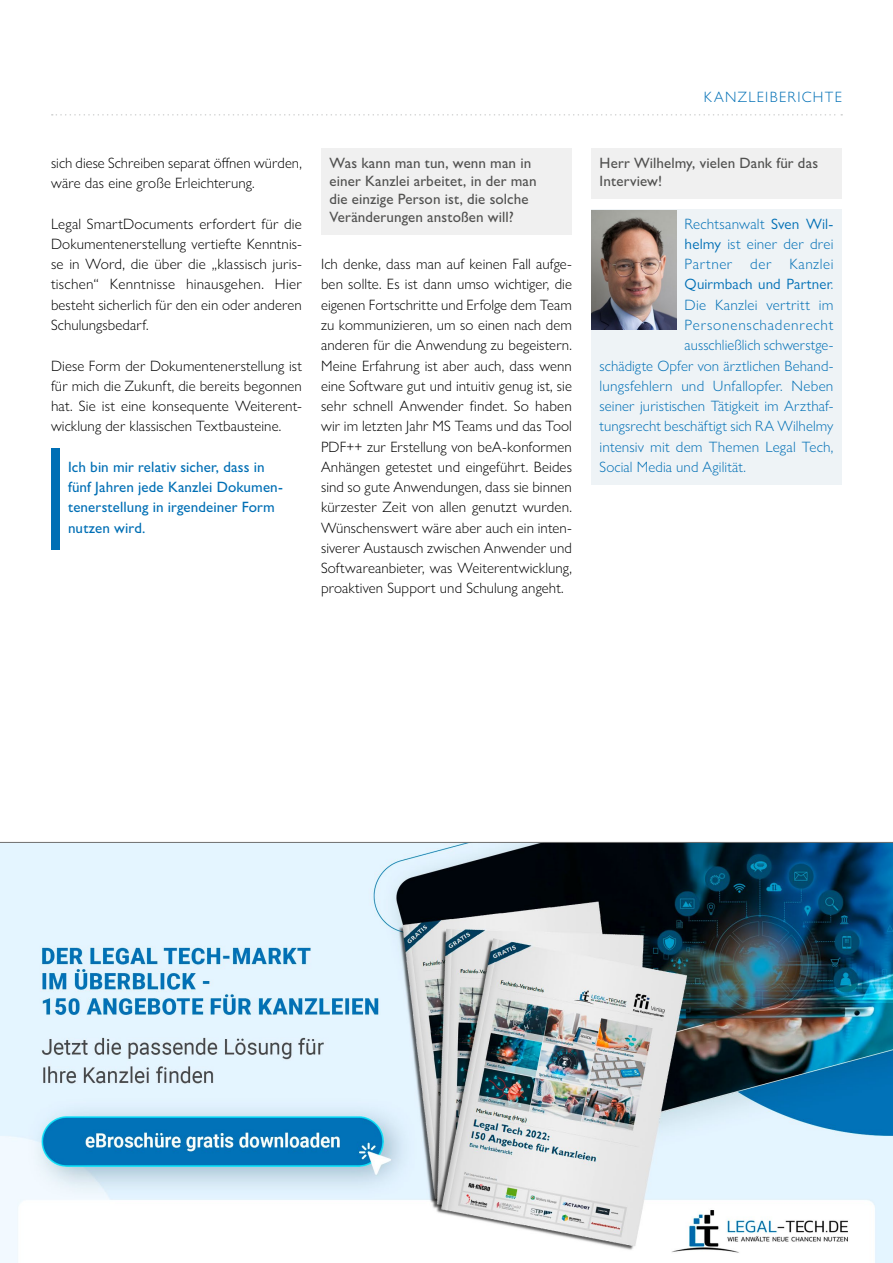
<style>
.page{position:relative;width:893px;height:1263px;background:#fff}
.page>*{position:absolute;margin:0;border:0;box-sizing:border-box;transform-origin:0 0}
.t1{font:300 15px/20.2px "Gill Sans Nova";letter-spacing:.005em;color:#000;text-align:justify}
.t2{font:300 15px "Gill Sans Nova";letter-spacing:.01em;color:#006fb5}
.t3{font:500 15px/18px "Gill Sans Nova";letter-spacing:.005em;color:#515150}
.t4{font:500 15px/20.2px "Gill Sans Nova";letter-spacing:.005em;color:#006fb5}
.t5{font:15px "Gill Sans Nova";letter-spacing:.005em;color:#006fb5}
.t6{font:300 15px "Gill Sans Nova";letter-spacing:.05em;color:#006fb5}
.t7{font:300 15px "Gill Sans Nova";letter-spacing:.035em;color:#006fb5}
.s1{font-weight:400}
.s2{font-weight:300}
</style>
<div class="page">
<svg style="left:52px;top:114px;width:790px;height:2px"></svg>
<div style="left:51px;top:448px;width:9px;height:101px;background:#006fb5"></div>
<div style="left:321px;top:149px;width:251px;height:86px;background:#f0f0f0"></div>
<div style="left:591px;top:149px;width:251px;height:50px;background:#f0f0f0"></div>
<div style="left:591px;top:209px;width:251px;height:275px;background:#eef3f6"></div>
<img style="left:0;top:843px;width:893px;height:420px">
<hr style="left:0;top:842px;width:893px;height:1px;background:#6f6f6e">
<img style="left:591px;top:211px;width:85px;height:119px">
<p class="t1" style="left:51px;top:153px;width:252px">sich diese Schreiben separat öffnen würden, wäre das eine große Erleichterung.</p>
<p class="t1" style="left:51px;top:213px;width:252px">Legal SmartDocuments erfordert für die Dokumentenerstellung vertiefte Kenntnis&shy;se in Word, die über die „klassisch juris&shy;tischen“ Kenntnisse hinausgehen. Hier besteht sicherlich für den ein oder anderen Schulungsbedarf.</p>
<p class="t1" style="left:51px;top:355px;width:252px">Diese Form der Dokumentenerstellung ist für mich die Zukunft, die bereits begonnen hat. Sie ist eine konsequente Weiterent&shy;wicklung der klassischen Textbausteine.</p>
<p class="t4" style="left:68px;top:456px;width:216px">Ich bin mir relativ sicher, dass in fünf Jahren jede Kanzlei Dokumen&shy;tenerstellung in irgendeiner Form nutzen wird.</p>
<p class="t3" style="left:330px;top:154px;width:209px">Was kann man tun, wenn man in einer Kanzlei arbeitet, in der man die einzige Person ist, die solche<br>Veränderungen anstoßen will?</p>
<p class="t1" style="left:321px;top:254px;width:252px">Ich denke, dass man auf keinen Fall aufge&shy;ben sollte. Es ist dann umso wichtiger, die eigenen Fortschritte und Erfolge dem Team zu kommunizieren, um so einen nach dem anderen für die Anwendung zu begeistern.<br>Meine Erfahrung ist aber auch, dass wenn eine Software gut und intuitiv genug ist, sie sehr schnell Anwender findet. So haben wir im letzten Jahr MS Teams und das Tool PDF++ zur Erstellung von beA-konformen Anhängen getestet und eingeführt. Beides sind so gute Anwendungen, dass sie binnen kürzester Zeit von allen genutzt wurden.<br>Wünschenswert wäre aber auch ein inten&shy;siverer Austausch zwischen Anwender und Softwareanbieter, was Weiterentwicklung, proaktiven Support und Schulung angeht.</p>
<p class="t2" style="left:704px;top:88px;width:21px">Kanzleiberichte</p>
<p class="t3" style="left:600px;top:154px;width:220px">Herr Wilhelmy, vielen Dank für das<br>Interview!</p>
<p class="t2" style="left:685px;top:214px;width:150px">Rechtsanwalt <span class="s1">Sven Wil-</span></p>
<p class="t2" style="left:685px;top:235px;width:150px"><span class="s1">helmy</span> ist einer der drei</p>
<p class="t7" style="left:685px;top:255px;width:150px">Partner der Kanzlei</p>
<p class="t5" style="left:685px;top:275px;width:150px">Quirmbach und Partner<span class="s2">.</span></p>
<p class="t2" style="left:685px;top:295px;width:150px">Die Kanzlei vertritt im</p>
<p class="t6" style="left:685px;top:316px;width:150px">Personenschadenrecht</p>
<p class="t2" style="left:685px;top:336px;width:150px">ausschließlich schwerstge-</p>
<p class="t2" style="left:600px;top:356px;width:235px">schädigte Opfer von ärztlichen Behand-</p>
<p class="t2" style="left:600px;top:376px;width:235px">lungsfehlern und Unfallopfer. Neben</p>
<p class="t2" style="left:600px;top:397px;width:235px">seiner juristischen Tätigkeit im Arzthaf-</p>
<p class="t2" style="left:600px;top:417px;width:235px">tungsrecht beschäftigt sich RA Wilhelmy</p>
<p class="t2" style="left:600px;top:437px;width:235px">intensiv mit dem Themen Legal Tech,</p>
<p class="t2" style="left:600px;top:457px;width:148px">Social Media und Agilität.</p>
</div>
